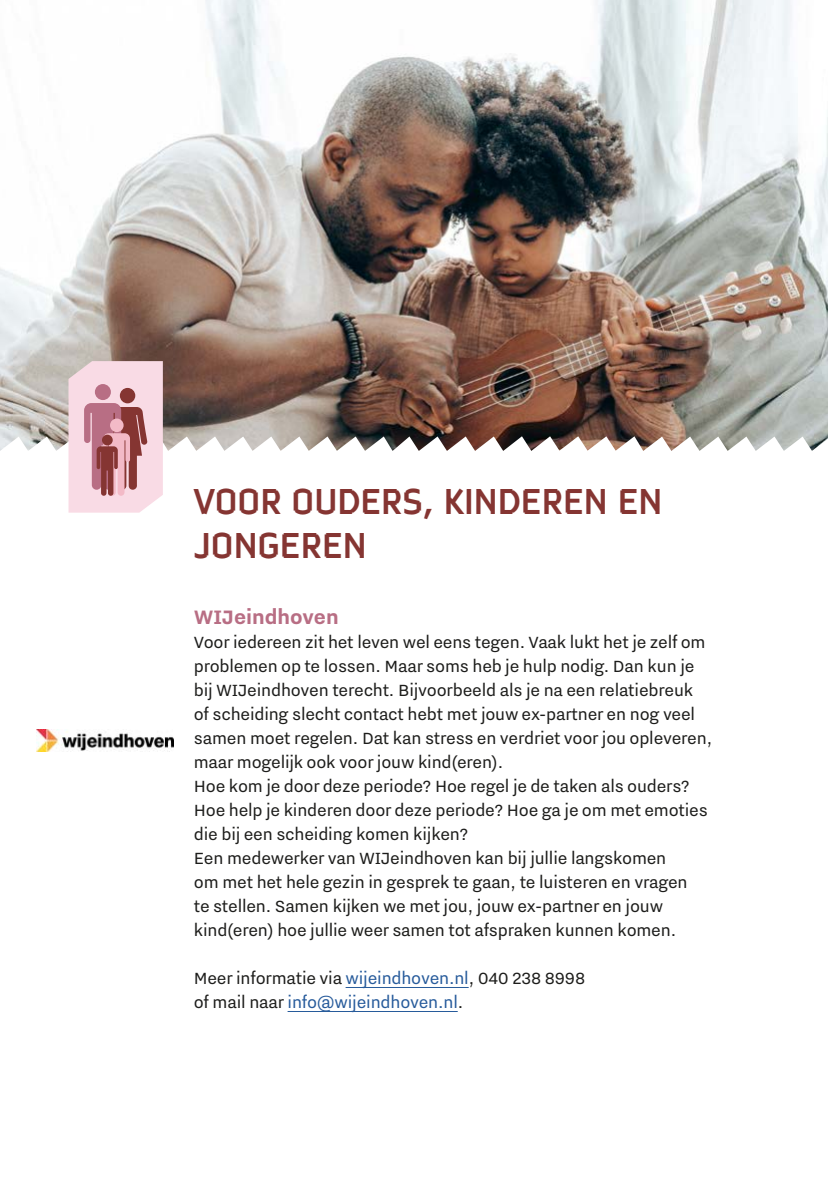
<style>
.page{position:relative;width:828px;height:1191px;background:#fff}
.page>*{position:absolute;margin:0;border:0;box-sizing:border-box;transform-origin:0 0}
.Kop_eindhoventip_H1{font:36px/44.2px "Eindhoven Type";color:#853532}
.kopje_H2{font:700 24px "Nitti Eindhoven";color:#b86e84}
.body_P{font:20px/24px "Nitti Eindhoven";letter-spacing:-.01em;color:#1d1d1b}
.body_P-2{font:20px "Nitti Eindhoven";letter-spacing:-.01em;color:#275b9b}
.s1{color:#275b9b}
.s2{color:#1d1d1b}
</style>
<div class="page">
<hr style="left:827px;top:0;width:1px;height:1191px;background:#fcedf3">
<img style="left:0;top:0;width:828px;height:436px">
<svg style="left:0;top:436px;width:828px;height:59px"></svg>
<img style="left:36px;top:729px;width:137px;height:22px">
<hr style="left:345px;top:987px;width:124px;height:1px;background:#275b9b">
<hr style="left:287px;top:1011px;width:171px;height:1px;background:#275b9b">
<svg style="left:68px;top:361px;width:95px;height:151px;background:#deb2bb"></svg>
<h1 class="Kop_eindhoventip_H1" style="left:194px;top:479px;width:470px">VOOR OUDERS, KINDEREN EN<br>JONGEREN</h1>
<h2 class="kopje_H2" style="left:194px;top:604px;width:146px">WIJeindhoven</h2>
<p class="body_P" style="left:194px;top:630px;width:520px">Voor iedereen zit het leven wel eens tegen. Vaak lukt het je zelf om problemen op te lossen. Maar soms heb je hulp nodig. Dan kun je bij WIJeindhoven terecht. Bijvoorbeeld als je na een relatiebreuk of scheiding slecht contact hebt met jouw ex-partner en nog veel samen moet regelen. Dat kan stress en verdriet voor jou opleveren, maar mogelijk ook voor jouw kind(eren).</p>
<p class="body_P" style="left:194px;top:774px;width:515px">Hoe kom je door deze periode? Hoe regel je de taken als ouders?<br>Hoe help je kinderen door deze periode? Hoe ga je om met emoties die bij een scheiding komen kijken?</p>
<p class="body_P" style="left:194px;top:846px;width:495px">Een medewerker van WIJeindhoven kan bij jullie langskomen om met het hele gezin in gesprek te gaan, te luisteren en vragen te stellen. Samen kijken we met jou, jouw ex-partner en jouw kind(eren) hoe jullie weer samen tot afspraken kunnen komen.</p>
<p class="body_P" style="left:194px;top:966px;width:393px">Meer informatie via <span class="s1">wijeindhoven.nl</span>, 040 238 8998</p>
<p class="body_P-2" style="left:194px;top:992px;width:271px"><span class="s2">of mail naar</span> info@wijeindhoven.nl<span class="s2">.</span></p>
</div>
